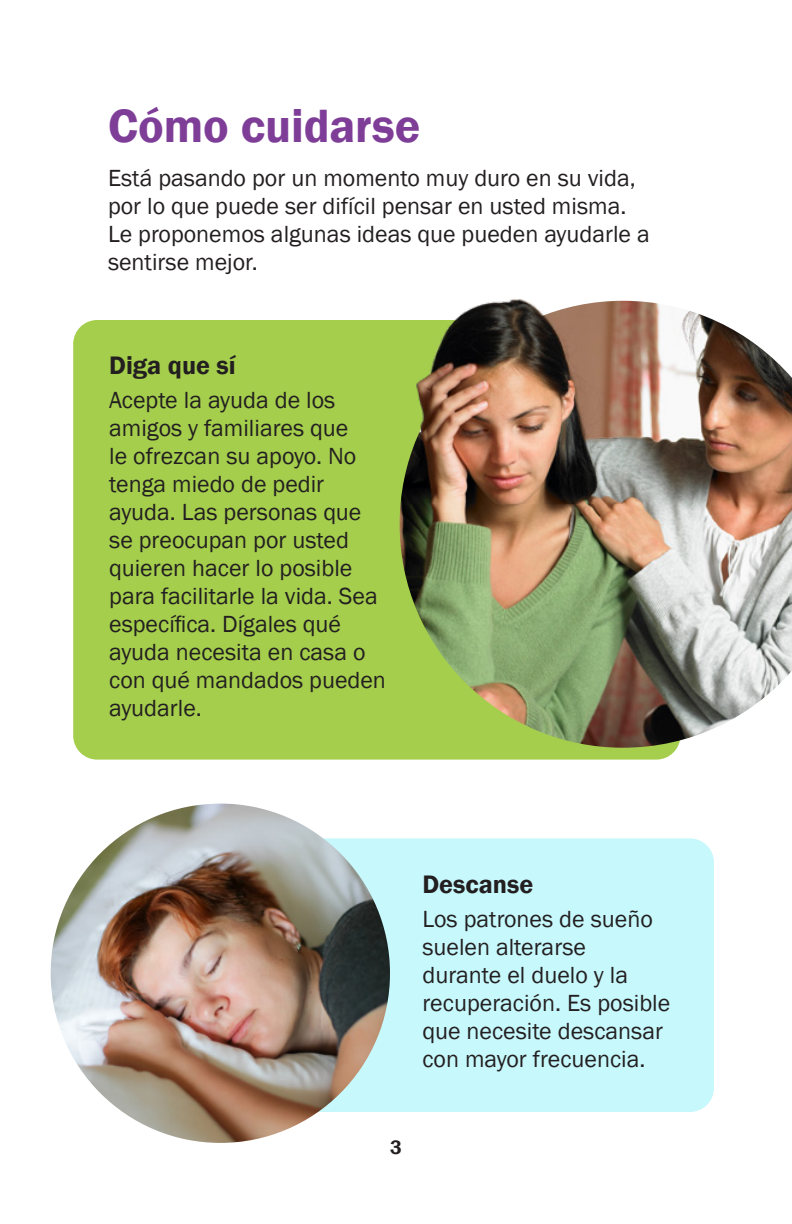
<style>
.page{position:relative;width:792px;height:1224px;background:#fff}
.page>*{position:absolute;margin:0;border:0;box-sizing:border-box;transform-origin:0 0}
.t1{font:600 48px "Franklin Gothic";color:#7e3e98}
.t2{font:600 26px "Franklin Gothic";color:#231f20}
.t3{font:24px/28px "Franklin Gothic";color:#231f20}
.t4{font:600 20px "Franklin Gothic";color:#231f20}
</style>
<div class="page">
<div style="left:73px;top:320px;width:607px;height:440px;background:#a4ce4c;border-radius:24px"></div>
<div style="left:180px;top:838px;width:534px;height:274px;background:#c7f8fc;border-radius:24px"></div>
<img style="left:400px;top:301px;width:392px;height:447px">
<img style="left:51px;top:804px;width:339px;height:339px;border-radius:170px">
<img style="left:405px;top:299px;width:218px;height:205px">
<h2 class="t1" style="left:108px;top:96px;width:314px">Cómo cuidarse</h2>
<p class="t3" style="left:108px;top:164px;width:543px">Está pasando por un momento muy duro en su vida, por lo que puede ser difícil pensar en usted misma.<br>Le proponemos algunas ideas que pueden ayudarle a sentirse mejor.</p>
<h3 class="t2" style="left:109px;top:350px;width:128px">Diga que sí</h3>
<p class="t3" style="left:109px;top:387px;width:278px">Acepte la ayuda de los amigos y familiares que<br>le ofrezcan su apoyo. No tenga miedo de pedir ayuda. Las personas que se preocupan por usted quieren hacer lo posible para facilitarle la vida. Sea específica. Dígales qué ayuda necesita en casa o con qué mandados pueden ayudarle.</p>
<h3 class="t2" style="left:422px;top:868px;width:112px">Descanse</h3>
<p class="t3" style="left:422px;top:905px;width:249px">Los patrones de sueño suelen alterarse durante el duelo y la recuperación. Es posible que necesite descansar con mayor frecuencia.</p>
<p class="t4" style="left:390px;top:1135px;width:13px">3</p>
</div>
